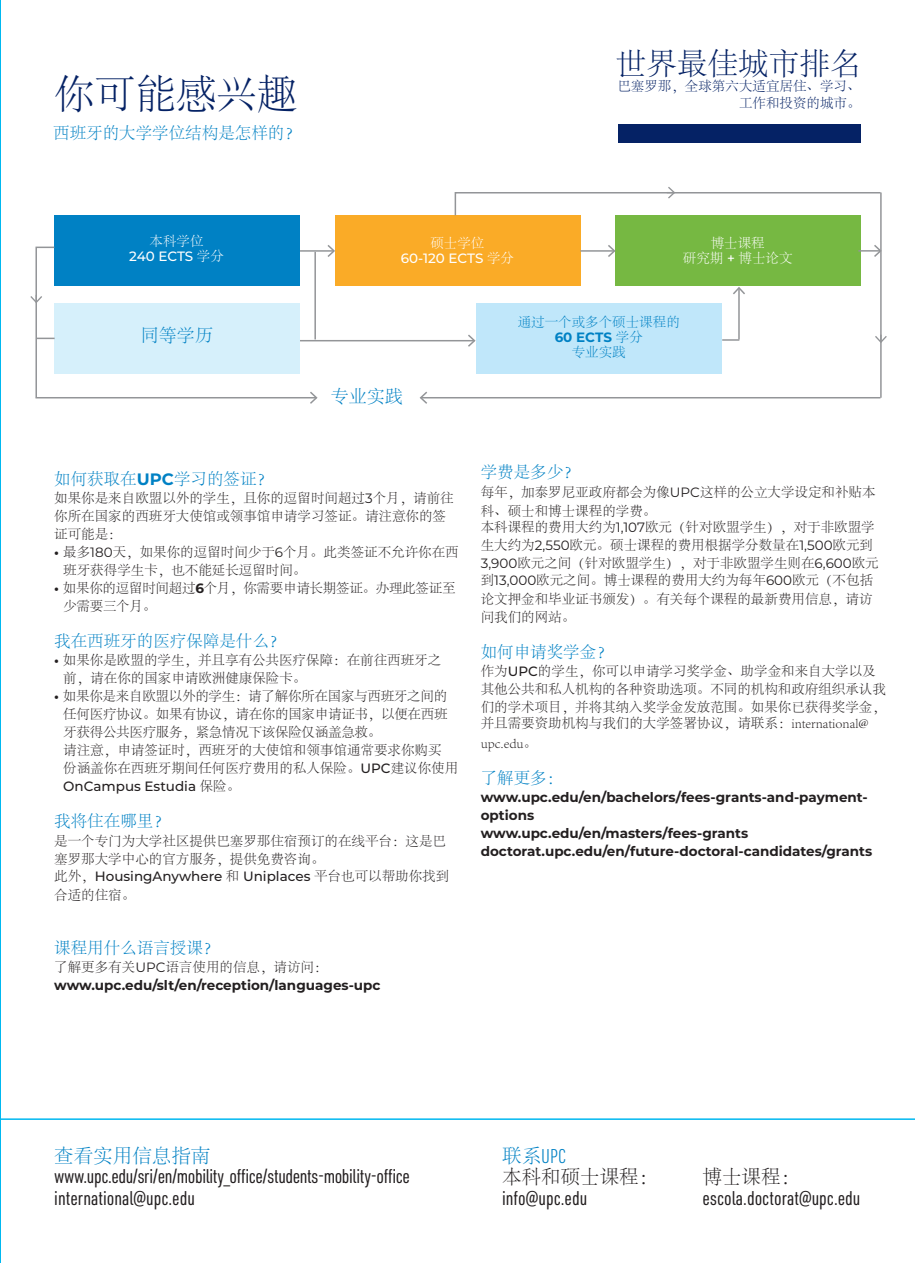
<style>
.page{position:relative;width:915px;height:1263px;background:#fff}
.page>*{position:absolute;margin:0;border:0;box-sizing:border-box;transform-origin:0 0}
.t1{font:300 40.5px "Adobe Song Std";color:#052265}
.t2{font:300 30.6px "Adobe Song Std";color:#052265}
.t3{font:19.5px/21.8px "URWDIN Cond";letter-spacing:-.02em;color:#231f20}
.t4{font:19.5px "URWDIN Cond";color:#231f20}
.t5{font:300 19.5px "Adobe Song Std";color:#231f20}
.t6{font:300 19.5px "Adobe Song Std";color:#0081c4}
.t7{font:300 19.5px "URWDIN Cond";color:#0081c4}
.t8{font:300 18px "Adobe Song Std";color:#0081c4}
.t9{font:300 16.5px "Adobe Song Std";color:#0081c4}
.t10{font:300 13.5px/18px "Adobe Song Std";color:#231f20}
.t11{font:700 13.5px/18px "Montserrat";color:#231f20}
.t12{font:300 13.5px/18px "Adobe Song Std";letter-spacing:-.02em;color:#231f20}
.t13{font:500 13.5px "Montserrat";color:#231f20}
.t14{font:300 13.5px/16.5px "Adobe Song Std";color:#052265;text-align:right}
.t15{font:500 13.5px "Montserrat";letter-spacing:-.005em;color:#fff}
.t16{font:300 13.5px/15px "Adobe Song Std";color:#fff;text-align:center}
.t17{font:300 13.5px "Adobe Song Std";color:#0081c4}
.t18{font:700 13.5px "Montserrat";letter-spacing:-.005em;color:#0081c4}
.s1{font-family:"Adobe Song Std";font-weight:300}
.s2{font-family:"Montserrat";font-weight:500}
.s3{font-family:"Montserrat";font-weight:700}
.s4{font-family:"Montserrat";font-weight:400}
.s5{font-family:"Adobe Song Std"}
</style>
<div class="page">
<hr style="left:0;top:0;width:1px;height:1263px;background:#00b8f0">
<hr style="left:1px;top:1118px;width:913px;height:2px;background:#00b8f0">
<div style="left:334px;top:215px;width:246px;height:71px;background:#faab27"></div>
<div style="left:614px;top:215px;width:246px;height:71px;background:#76b842"></div>
<div style="left:54px;top:215px;width:245px;height:71px;background:#0081c4"></div>
<div style="left:54px;top:303px;width:246px;height:71px;background:#d6f0fb"></div>
<div style="left:476px;top:303px;width:245px;height:71px;background:#c0e7fa"></div>
<hr style="left:300px;top:250px;width:34px;height:2px;background:#939598">
<svg style="left:326px;top:243px;width:9px;height:16px"></svg>
<hr style="left:580px;top:250px;width:34px;height:2px;background:#939598">
<svg style="left:606px;top:243px;width:10px;height:16px"></svg>
<svg style="left:722px;top:339px;width:17px;height:2px"></svg>
<hr style="left:300px;top:340px;width:174px;height:1px;background:#939598">
<svg style="left:466px;top:334px;width:10px;height:13px"></svg>
<hr style="left:35px;top:397px;width:281px;height:1px;background:#939598">
<svg style="left:308px;top:392px;width:10px;height:12px"></svg>
<hr style="left:420px;top:397px;width:460px;height:1px;background:#939598">
<svg style="left:419px;top:391px;width:9px;height:13px"></svg>
<hr style="left:314px;top:252px;width:2px;height:87px;background:#939598">
<hr style="left:738px;top:288px;width:1px;height:51px;background:#939598">
<svg style="left:733px;top:287px;width:12px;height:9px"></svg>
<hr style="left:879px;top:192px;width:2px;height:206px;background:#939598">
<svg style="left:454px;top:187px;width:427px;height:30px"></svg>
<svg style="left:30px;top:246px;width:26px;height:153px"></svg>
<hr style="left:858px;top:250px;width:22px;height:2px;background:#939598">
<svg style="left:872px;top:243px;width:10px;height:16px"></svg>
<svg style="left:875px;top:334px;width:12px;height:10px"></svg>
<div style="left:618px;top:124px;width:242px;height:19px;background:#052265"></div>
<h1 class="t1" style="left:54px;top:72px;width:245px">你可能感兴趣</h1>
<p class="t9" style="left:53px;top:124px;width:249px">西班牙的大学学位结构是怎样的？</p>
<h2 class="t2" style="left:615px;top:47px;width:246px">世界最佳城市排名</h2>
<p class="t14" style="left:617px;top:78px;width:244px">巴塞罗那，全球第六大适宜居住、学习、工作和投资的城市。</p>
<p class="t16" style="left:149px;top:234px;width:55px">本科学位</p>
<p class="t15" style="left:129px;top:247px;width:96px">240 ECTS <span class="s1">学分</span></p>
<h3 class="t8" style="left:141px;top:326px;width:74px">同等学历</h3>
<p class="t16" style="left:430px;top:236px;width:55px">硕士学位</p>
<p class="t15" style="left:400px;top:249px;width:115px">60-120 ECTS <span class="s1">学分</span></p>
<p class="t16" style="left:682px;top:236px;width:111px">博士课程<br>研究期 <span class="s2">+</span> 博士论文</p>
<h3 class="t8" style="left:330px;top:387px;width:73px">专业实践</h3>
<p class="t17" style="left:517px;top:315px;width:163px">通过一个或多个硕士课程的</p>
<p class="t18" style="left:554px;top:327px;width:90px">60 ECTS <span class="s1">学分</span></p>
<p class="t17" style="left:571px;top:345px;width:55px">专业实践</p>
<p class="t9" style="left:54px;top:470px;width:220px">如何获取在<span class="s3">UPC</span>学习的签证？</p>
<p class="t10" style="left:54px;top:490px;width:401px">如果你是来自欧盟以外的学生，且你的逗留时间超过<span class="s4">3</span>个月，请前往你所在国家的西班牙大使馆或领事馆申请学习签证。请注意你的签证可能是：</p>
<p class="t10" style="left:63px;top:544px;width:397px;text-indent:-9px"><span class="s3">•</span> 最多<span class="s4">180</span>天，如果你的逗留时间少于<span class="s4">6</span>个月。此类签证不允许你在西班牙获得学生卡，也不能延长逗留时间。</p>
<p class="t12" style="left:63px;top:580px;width:393px;text-indent:-9px"><span class="s3">•</span> 如果你的逗留时间超过<span class="s3">6</span>个月，你需要申请长期签证。办理此签证至少需要三个月。</p>
<p class="t9" style="left:54px;top:632px;width:233px">我在西班牙的医疗保障是什么？</p>
<p class="t10" style="left:63px;top:652px;width:379px;text-indent:-9px"><span class="s3">•</span> 如果你是欧盟的学生，并且享有公共医疗保障：在前往西班牙之前，请在你的国家申请欧洲健康保险卡。</p>
<p class="t12" style="left:63px;top:688px;width:396px;text-indent:-9px"><span class="s3">•</span> 如果你是来自欧盟以外的学生：请了解你所在国家与西班牙之间的任何医疗协议。如果有协议，请在你的国家申请证书，以便在西班牙获得公共医疗服务，紧急情况下该保险仅涵盖急救。<br>请注意，申请签证时，西班牙的大使馆和领事馆通常要求你购买份涵盖你在西班牙期间任何医疗费用的私人保险。<span class="s2">UPC</span>建议你使用</p>
<p class="t13" style="left:63px;top:777px;width:178px">OnCampus Estudia <span class="s1">保险。</span></p>
<p class="t9" style="left:54px;top:812px;width:117px">我将住在哪里？</p>
<p class="t10" style="left:54px;top:833px;width:393px">是一个专门为大学社区提供巴塞罗那住宿预订的在线平台：这是巴塞罗那大学中心的官方服务，提供免费咨询。</p>
<p class="t13" style="left:54px;top:867px;width:396px"><span class="s1">此外，</span>HousingAnywhere <span class="s1">和</span> Uniplaces <span class="s1">平台也可以帮助你找到</span></p>
<p class="t10" style="left:54px;top:887px;width:82px">合适的住宿。</p>
<p class="t9" style="left:54px;top:939px;width:166px">课程用什么语言授课？</p>
<p class="t10" style="left:54px;top:959px;width:275px">了解更多有关<span class="s4">UPC</span>语言使用的信息，请访问：</p>
<p class="t11" style="left:54px;top:976px;width:327px">www.upc.edu/slt/en/reception/languages-upc</p>
<p class="t9" style="left:480px;top:463px;width:100px">学费是多少？</p>
<p class="t10" style="left:480px;top:483px;width:396px;line-height:18.8px">每年，加泰罗尼亚政府都会为像<span class="s4">UPC</span>这样的公立大学设定和补贴本科、硕士和博士课程的学费。</p>
<p class="t10" style="left:480px;top:519px;width:399px">本科课程的费用大约为<span class="s4">1,107</span>欧元（针对欧盟学生），对于非欧盟学生大约为<span class="s4">2,550</span>欧元。硕士课程的费用根据学分数量在<span class="s4">1,500</span>欧元到<span class="s4">3,900</span>欧元之间（针对欧盟学生），对于非欧盟学生则在<span class="s4">6,600</span>欧元到<span class="s4">13,000</span>欧元之间。博士课程的费用大约为每年<span class="s4">600</span>欧元（不包括论文押金和毕业证书颁发）。有关每个课程的最新费用信息，请访问我们的网站。</p>
<p class="t9" style="left:480px;top:643px;width:133px">如何申请奖学金？</p>
<p class="t10" style="left:480px;top:662px;width:406px">作为<span class="s2">UPC</span>的学生，你可以申请学习奖学金、助学金和来自大学以及其他公共和私人机构的各种资助选项。不同的机构和政府组织承认我们的学术项目，并将其纳入奖学金发放范围。如果你已获得奖学金，</p>
<p class="t10" style="left:480px;top:714px;width:389px;line-height:19.4px">并且需要资助机构与我们的大学签署协议，请联系：international@ upc.edu。</p>
<p class="t9" style="left:480px;top:769px;width:84px">了解更多：</p>
<p class="t11" style="left:480px;top:787px;width:393px">www.upc.edu/en/bachelors/fees-grants-and-payment&shy;options<br>www.upc.edu/en/masters/fees-grants doctorat.upc.edu/en/future-doctoral-candidates/grants</p>
<h3 class="t6" style="left:54px;top:1145px;width:158px">查看实用信息指南</h3>
<h3 class="t3" style="left:54px;top:1165px;width:357px">www.upc.edu/sri/en/mobility_office/students-mobility-office international@upc.edu</h3>
<h3 class="t7" style="left:502px;top:1143px;width:66px"><span class="s5">联系</span>UPC</h3>
<h3 class="t5" style="left:502px;top:1166px;width:157px">本科和硕士课程：</h3>
<h3 class="t4" style="left:502px;top:1185px;width:86px">info@upc.edu</h3>
<h3 class="t5" style="left:702px;top:1166px;width:99px">博士课程：</h3>
<h3 class="t4" style="left:702px;top:1185px;width:159px">escola.doctorat@upc.edu</h3>
</div>
